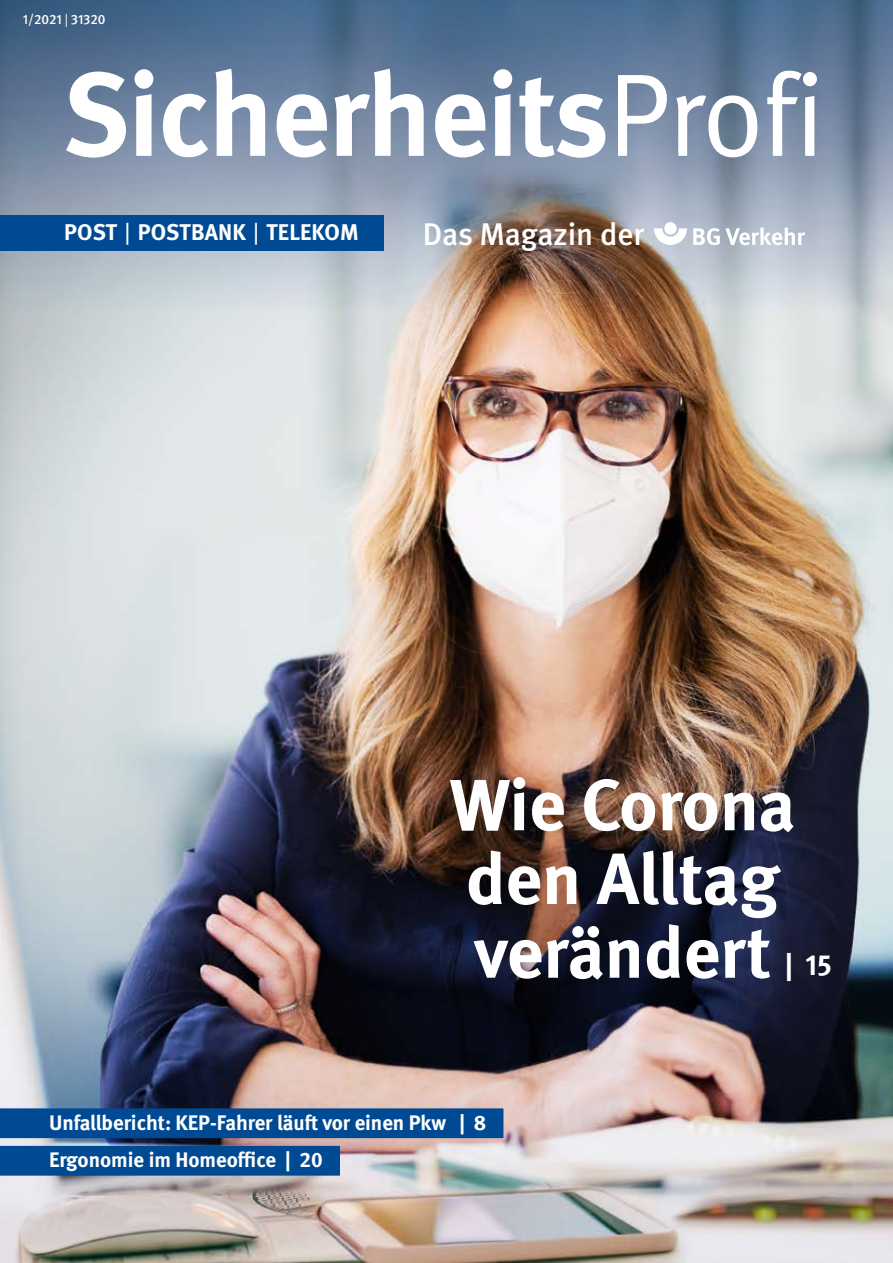
<style>
.page{position:relative;width:893px;height:1263px;background:#fff}
.page>*{position:absolute;margin:0;border:0;box-sizing:border-box;transform-origin:0 0}
.t1{font:700 117.75px "DGUV Meta";letter-spacing:-.01em;color:#fff}
.t2{font:700 72.3px/73.7px "DGUV Meta";color:#fff}
.t3{font:500 31.35px "DGUV Meta";color:#fff}
.t4{font:700 29.1px "DGUV Meta";color:#fff}
.t5{font:700 22.65px "DGUV Meta";letter-spacing:.01em;color:#fff}
.t6{font:700 21px/37.5px "DGUV Meta";color:#fff}
.t7{font:500 13.5px "DGUV Meta";letter-spacing:-.01em;color:#fff}
.s1{font-weight:400}
.s2{font-weight:500}
</style>
<div class="page">
<img style="left:0;top:313px;width:893px;height:950px">
<svg style="left:0;top:0;width:893px;height:313px;background:#7f8ea2"></svg>
<div style="left:0;top:1108px;width:503px;height:30px;background:#004a93"></div>
<div style="left:0;top:1146px;width:340px;height:30px;background:#004a93"></div>
<div style="left:0;top:215px;width:384px;height:36px;background:#004a93"></div>
<svg style="left:654px;top:228px;width:33px;height:17px"></svg>
<div style="left:664px;top:222px;width:13px;height:13px;background:#fff;border-radius:50%"></div>
<svg style="left:693px;top:227px;width:112px;height:18px"></svg>
<p class="t7" style="left:23px;top:11px;width:84px">1/2021 <span class="s1">|</span> 31320</p>
<h1 class="t1" style="left:63px;top:45px;width:763px">Sicherheits<span class="s1">Profi</span></h1>
<p class="t5" style="left:64px;top:219px;width:296px">POST <span class="s2">|</span> POSTBANK <span class="s2">|</span> TELEKOM</p>
<h3 class="t3" style="left:423px;top:216px;width:223px">Das Magazin der</h3>
<h2 class="t2" style="left:450px;top:770px;width:347px">Wie Corona den Alltag verändert</h2>
<h3 class="t4" style="left:785px;top:947px;width:48px">| 15</h3>
<p class="t6" style="left:49px;top:1104px;width:439px">Unfallbericht: KEP-Fahrer läuft vor einen Pkw | 8<br>Ergonomie im Homeoffice | 20</p>
</div>
